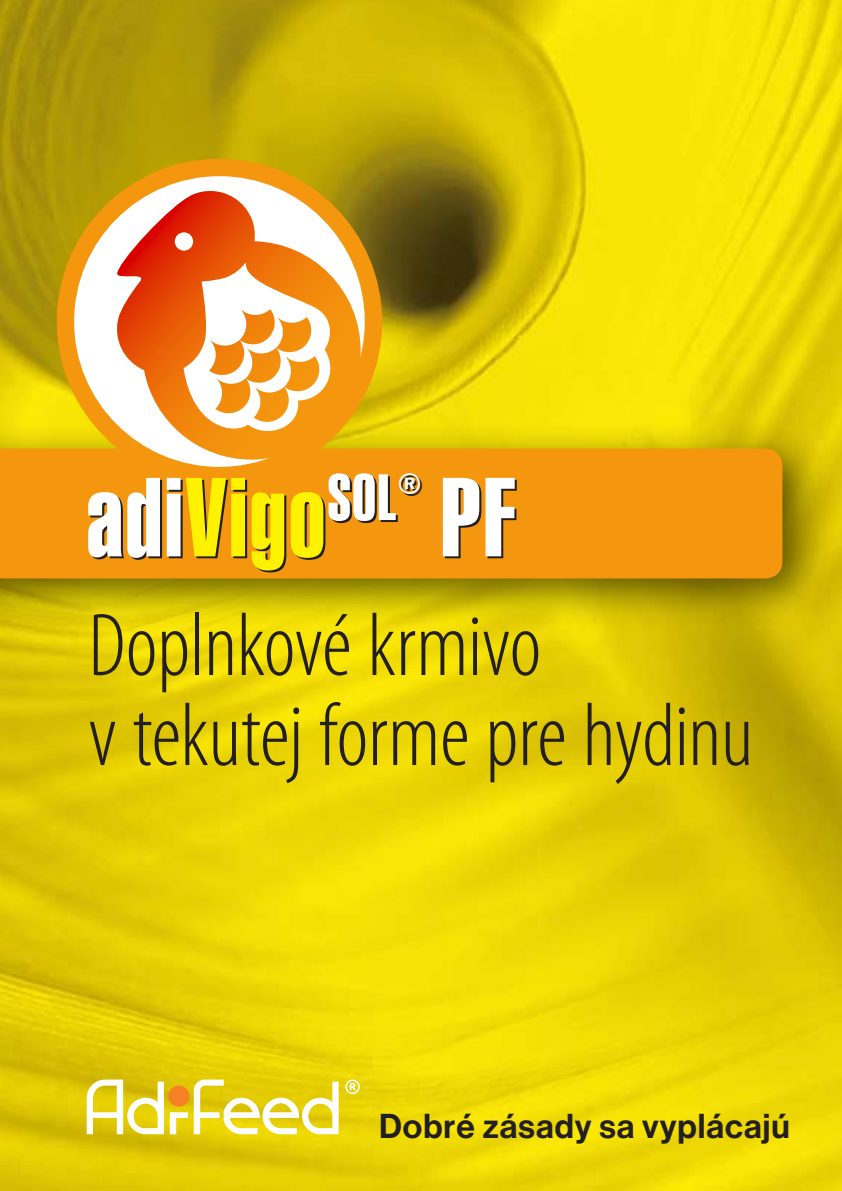
<style>
.page{position:relative;width:842px;height:1191px;background:#fff}
.page>*{position:absolute;margin:0;border:0;box-sizing:border-box;transform-origin:0 0}
.t1{font:108.8px "Swiss 911 BT Extra Compressed";letter-spacing:.02em;color:#fff}
.t2{font:300 condensed 90px/90px "Myriad Pro";letter-spacing:-.01em;color:#231f20}
.t3{font:500 33.8px "Haas Grot Disp 65";letter-spacing:.03em;color:#231f20}
.s1{color:#fff200}
</style>
<div class="page">
<img style="left:0;top:0;width:842px;height:1191px">
<img style="left:0;top:408px;width:842px;height:236px">
<div style="left:0;top:448px;width:782px;height:130px;background:#f4960e"></div>
<div style="left:57px;top:159px;width:325px;height:325px;border:32px solid #f4960e;border-radius:50%"></div>
<div style="left:73px;top:175px;width:293px;height:293px;background:#fff;border-radius:50%"></div>
<svg style="left:113px;top:185px;width:248px;height:6px"></svg>
<svg style="left:113px;top:191px;width:248px;height:268px"></svg>
<svg style="left:87px;top:1079px;width:252px;height:55px"></svg>
<svg style="left:345px;top:1079px;width:15px;height:15px"></svg>
<p class="t1" style="left:86px;top:456px;width:431px">adi<span class="s1">Vigo</span><sup>SOL</sup><sup>®</sup> PF</p>
<p class="t2" style="left:88px;top:602px;width:667px">Doplnkové krmivo<br>v tekutej forme pre hydinu</p>
<p class="t3" style="left:379px;top:1106px;width:412px">Dobré zásady sa vyplácajú</p>
</div>
